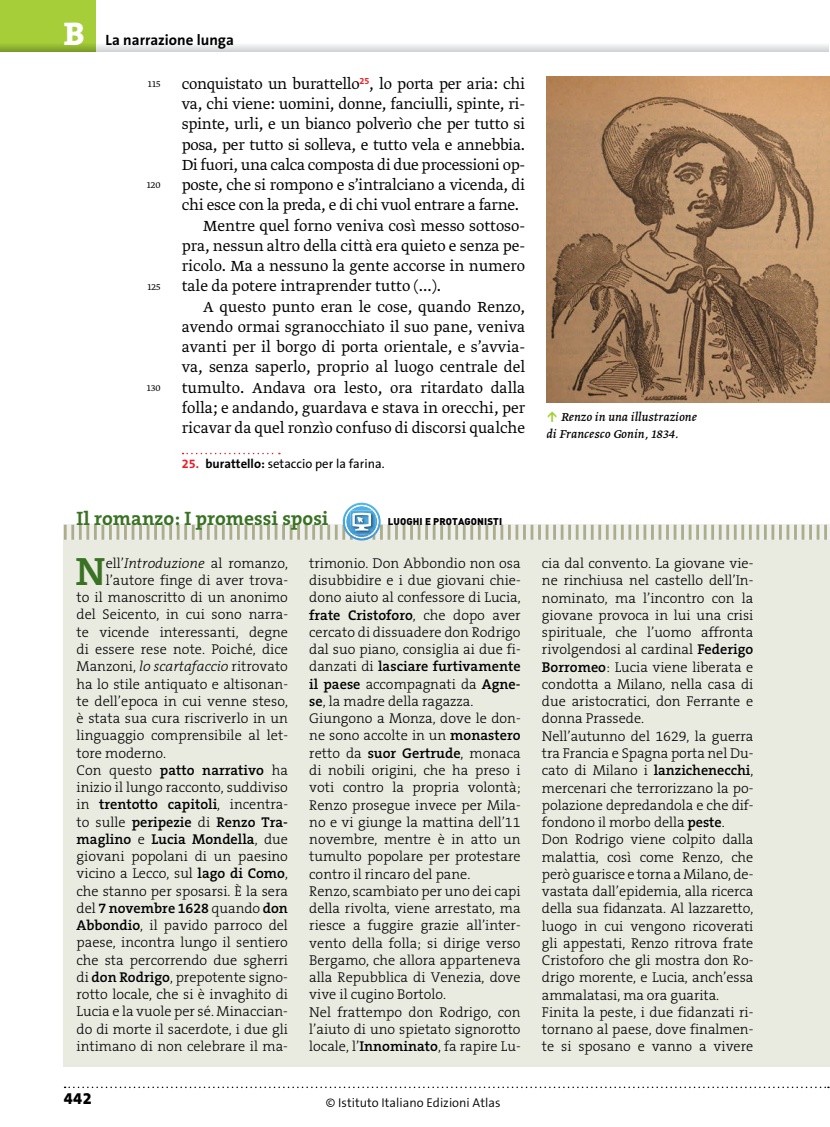
<style>
.page{position:relative;width:830px;height:1127px;background:#fff}
.page>*{position:absolute;margin:0;border:0;box-sizing:border-box;transform-origin:0 0}
.t1{font:600 39.75px "The Serif B6";color:#3a7224}
.t2{font:800 33px "The Serif B8";color:#fff}
.t3{font:700 19.5px "The Serif B7";color:#3a7224}
.t4{font:300 17.25px "Greta Text Pro";color:#000}
.t5{font:800 16.5px "The Sans B8";color:#000}
.t6{font:700 15px "The Sans B7";color:#000}
.t7{font:300 14.25px/17.2px "The Serif B3";color:#000}
.t8{font:600 14.25px "The Serif B6";color:#000}
.t9{font:italic 13.5px/16.5px "Greta Text Pro";letter-spacing:.01em;color:#000}
.t10{font:12.75px "The Sans B5 Plain";color:#000}
.t11{font:300 12.75px "The Sans B4";color:#000}
.t12{font:300 10.5px "Greta Text Pro";color:#000}
.t13{font:900 9.75px "DIN Pro";letter-spacing:.01em;color:#000}
.s1{font-family:"The Sans B7";font-weight:700;color:#ed1d24}
.s2{font-family:"The Sans B7";font-weight:700}
.s3{font-family:"DIN Pro";font-weight:900;font-style:normal;font-size:11.25px;color:#a6ce39}
.s4{font-style:italic}
.s5{font-family:"The Serif B3";font-weight:300}
.s6{font-family:"The Serif B6";font-weight:600}
</style>
<div class="page">
<svg style="left:96px;top:44px;width:732px;height:7px"></svg>
<div style="left:0;top:0;width:96px;height:51px;background:#a6ce39"></div>
<svg style="left:0;top:44px;width:96px;height:7px"></svg>
<svg style="left:65px;top:1086px;width:763px;height:2px"></svg>
<svg style="left:182px;top:453px;width:98px;height:1px"></svg>
<div style="left:64px;top:536px;width:765px;height:530px;background:#e9eae0"></div>
<svg style="left:64px;top:505px;width:762px;height:35px"></svg>
<img style="left:546px;top:77px;width:283px;height:326px">
<p class="t2" style="left:64px;top:16px;width:22px">B</p>
<p class="t6" style="left:106px;top:32px;width:130px">La narrazione lunga</p>
<p class="t12" style="left:148px;top:78px;width:14px">115</p>
<p class="t12" style="left:147px;top:179px;width:15px">120</p>
<p class="t12" style="left:147px;top:280px;width:14px">125</p>
<p class="t12" style="left:147px;top:381px;width:15px">130</p>
<p class="t4" style="left:182px;top:73px;width:345px">conquistato un burattello<sup>25</sup>, lo porta per aria: chi</p>
<p class="t4" style="left:182px;top:94px;width:345px">va, chi viene: uomini, donne, fanciulli, spinte, ri-</p>
<p class="t4" style="left:182px;top:114px;width:345px">spinte, urli, e un bianco polverìo che per tutto si</p>
<p class="t4" style="left:182px;top:134px;width:345px">posa, per tutto si solleva, e tutto vela e annebbia.</p>
<p class="t4" style="left:182px;top:154px;width:345px">Di fuori, una calca composta di due processioni op-</p>
<p class="t4" style="left:182px;top:175px;width:344px">poste, che si rompono e s’intralciano a vicenda, di</p>
<p class="t4" style="left:182px;top:195px;width:339px">chi esce con la preda, e di chi vuol entrare a farne.</p>
<p class="t4" style="left:203px;top:215px;width:323px">Mentre quel forno veniva così messo sottoso-</p>
<p class="t4" style="left:182px;top:235px;width:345px">pra, nessun altro della città era quieto e senza pe-</p>
<p class="t4" style="left:182px;top:256px;width:345px">ricolo. Ma a nessuno la gente accorse in numero</p>
<p class="t4" style="left:182px;top:276px;width:261px">tale da potere intraprender tutto (...).</p>
<p class="t4" style="left:203px;top:296px;width:323px">A questo punto eran le cose, quando Renzo,</p>
<p class="t4" style="left:182px;top:316px;width:345px">avendo ormai sgranocchiato il suo pane, veniva</p>
<p class="t4" style="left:182px;top:337px;width:345px">avanti per il borgo di porta orientale, e s’avvia-</p>
<p class="t4" style="left:182px;top:357px;width:345px">va, senza saperlo, proprio al luogo centrale del</p>
<p class="t4" style="left:182px;top:377px;width:345px">tumulto. Andava ora lesto, ora ritardato dalla</p>
<p class="t4" style="left:182px;top:397px;width:345px">folla; e andando, guardava e stava in orecchi, per</p>
<p class="t4" style="left:182px;top:418px;width:345px">ricavar da quel ronzìo confuso di discorsi qualche</p>
<p class="t10" style="left:182px;top:457px;width:204px"><span class="s1">25.</span> <span class="s2">burattello:</span> setaccio per la farina.</p>
<p class="t3" style="left:77px;top:508px;width:253px">Il romanzo: I promessi sposi</p>
<p class="t13" style="left:387px;top:515px;width:116px">LUOGHI E PROTAGONISTI</p>
<p class="t9" style="left:546px;top:410px;width:152px"><span class="s3">↑</span> Renzo in una illustrazione di Francesco Gonin, 1834.</p>
<p class="t1" style="left:75px;top:551px;width:32px">N</p>
<p class="t7" style="left:106px;top:555px;width:184px">ell’<span class="s4">Introduzione</span> al romanzo,</p>
<p class="t7" style="left:106px;top:572px;width:184px">l’autore finge di aver trova-</p>
<p class="t7" style="left:77px;top:589px;width:213px">to il manoscritto di un anonimo</p>
<p class="t7" style="left:77px;top:606px;width:213px">del Seicento, in cui sono narra-</p>
<p class="t7" style="left:77px;top:624px;width:213px">te vicende interessanti, degne</p>
<p class="t7" style="left:77px;top:641px;width:213px">di essere rese note. Poiché, dice</p>
<p class="t7" style="left:77px;top:658px;width:213px">Manzoni, <span class="s4">lo scartafaccio</span> ritrovato</p>
<p class="t7" style="left:77px;top:676px;width:213px">ha lo stile antiquato e altisonan-</p>
<p class="t7" style="left:77px;top:693px;width:213px">te dell’epoca in cui venne steso,</p>
<p class="t7" style="left:77px;top:710px;width:213px">è stata sua cura riscriverlo in un</p>
<p class="t7" style="left:77px;top:727px;width:213px">linguaggio comprensibile al let-</p>
<p class="t7" style="left:77px;top:745px;width:91px">tore moderno.</p>
<p class="t8" style="left:77px;top:762px;width:213px"><span class="s5">Con questo</span> patto narrativo <span class="s5">ha</span></p>
<p class="t7" style="left:77px;top:779px;width:213px">inizio il lungo racconto, suddiviso</p>
<p class="t8" style="left:77px;top:797px;width:213px"><span class="s5">in</span> trentotto capitoli<span class="s5">, incentra-</span></p>
<p class="t8" style="left:77px;top:814px;width:213px"><span class="s5">to sulle</span> peripezie <span class="s5">di</span> Renzo Tra-</p>
<p class="t8" style="left:77px;top:831px;width:213px">maglino <span class="s5">e</span> Lucia Mondella<span class="s5">, due</span></p>
<p class="t7" style="left:77px;top:848px;width:213px">giovani popolani di un paesino</p>
<p class="t7" style="left:77px;top:865px;width:213px">vicino a Lecco, sul <span class="s6">lago di Como</span>,</p>
<p class="t7" style="left:77px;top:883px;width:213px">che stanno per sposarsi. È la sera</p>
<p class="t8" style="left:77px;top:900px;width:213px"><span class="s5">del</span> 7 novembre 1628 <span class="s5">quando</span> don</p>
<p class="t7" style="left:77px;top:917px;width:213px"><span class="s6">Abbondio</span>, il pavido parroco del</p>
<p class="t7" style="left:77px;top:934px;width:213px">paese, incontra lungo il sentiero</p>
<p class="t7" style="left:77px;top:952px;width:213px">che sta percorrendo due sgherri</p>
<p class="t7" style="left:77px;top:969px;width:213px">di <span class="s6">don Rodrigo</span>, prepotente signo-</p>
<p class="t7" style="left:77px;top:986px;width:213px">rotto locale, che si è invaghito di</p>
<p class="t7" style="left:77px;top:1003px;width:213px">Lucia e la vuole per sé. Minaccian-</p>
<p class="t7" style="left:77px;top:1021px;width:213px">do di morte il sacerdote, i due gli</p>
<p class="t7" style="left:77px;top:1038px;width:213px">intimano di non celebrare il ma-</p>
<p class="t5" style="left:64px;top:1089px;width:29px">442</p>
<p class="t7" style="left:309px;top:555px;width:213px">trimonio. Don Abbondio non osa disubbidire e i due giovani chie&shy;dono aiuto al confessore di Lucia, <span class="s6">frate Cristoforo</span>, che dopo aver cercato di dissuadere don Rodrigo dal suo piano, consiglia ai due fi&shy;danzati di <span class="s6">lasciare furtivamente il paese</span> accompagnati da <span class="s6">Agne&shy;se</span>, la madre della ragazza.<br>Giungono a Monza, dove le don&shy;ne sono accolte in un <span class="s6">monastero </span>retto da <span class="s6">suor Gertrude</span>, monaca di nobili origini, che ha preso i voti contro la propria volontà;<br>Renzo prosegue invece per Mila&shy;no e vi giunge la mattina dell’11 novembre, mentre è in atto un tumulto popolare per protestare contro il rincaro del pane.<br>Renzo, scambiato per uno dei capi della rivolta, viene arrestato, ma riesce a fuggire grazie all’inter&shy;vento della folla; si dirige verso<br>Bergamo, che allora apparteneva alla Repubblica di Venezia, dove vive il cugino Bortolo.<br>Nel frattempo don Rodrigo, con l’aiuto di uno spietato signorotto locale, l’<span class="s6">Innominato</span>, fa rapire Lu-</p>
<p class="t7" style="left:541px;top:555px;width:213px">cia dal convento. La giovane vie&shy;ne rinchiusa nel castello dell’In&shy;nominato, ma l’incontro con la giovane provoca in lui una crisi spirituale, che l’uomo affronta rivolgendosi al cardinal <span class="s6">Federigo<br>Borromeo</span>: Lucia viene liberata e condotta a Milano, nella casa di due aristocratici, don Ferrante e donna Prassede.<br>Nell’autunno del 1629, la guerra tra Francia e Spagna porta nel Du&shy;cato di Milano i <span class="s6">lanzichenecchi</span>, mercenari che terrorizzano la po&shy;polazione depredandola e che dif&shy;fondono il morbo della <span class="s6">peste</span>.<br>Don Rodrigo viene colpito dalla malattia, così come Renzo, che però guarisce e torna a Milano, de&shy;vastata dall’epidemia, alla ricerca della sua fidanzata. Al lazzaretto, luogo in cui vengono ricoverati gli appestati, Renzo ritrova frate<br>Cristoforo che gli mostra don Ro&shy;drigo morente, e Lucia, anch’essa ammalatasi, ma ora guarita.<br>Finita la peste, i due fidanzati ri&shy;tornano al paese, dove finalmen&shy;te si sposano e vanno a vivere</p>
<p class="t11" style="left:326px;top:1096px;width:176px">© Istituto Italiano Edizioni Atlas</p>
</div>
